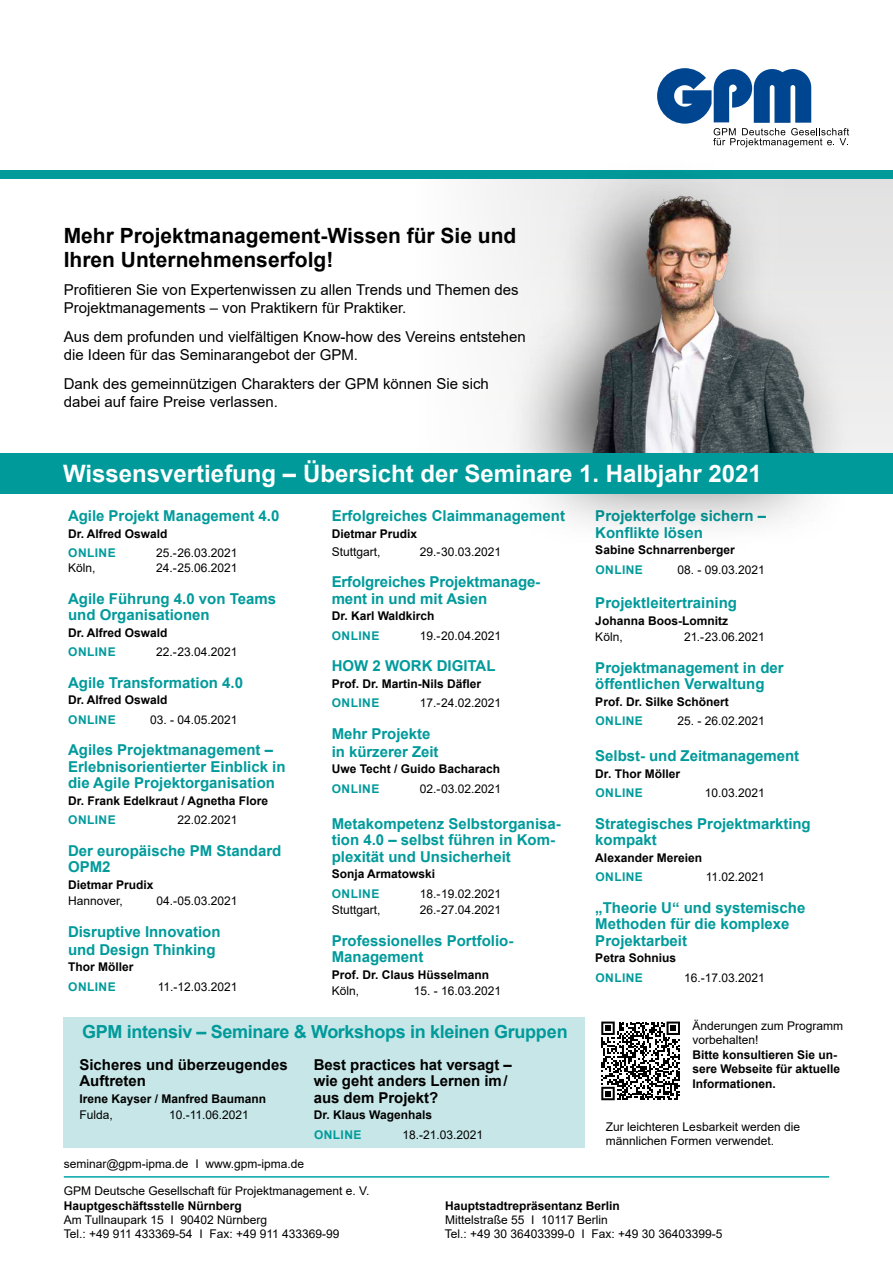
<style>
.page{position:relative;width:893px;height:1263px;background:#fff}
.page>*{position:absolute;margin:0;border:0;box-sizing:border-box;transform-origin:0 0}
.t1{font:700 24px "Arial";color:#fff}
.t2{font:700 21px/24px "Arial";color:#000}
.t3{font:700 18px "Arial";letter-spacing:-.02em;color:#009a9b}
.t4{font:700 15px/16.5px "Arial";color:#009a9b}
.t5{font:15px/18px "Arial";color:#000}
.t6{font:700 15px/16.5px "Arial";letter-spacing:-.005em;color:#000}
.t7{font:12px/14.4px "Arial";color:#000}
.t8{font:700 12px/14.4px "Arial";color:#000}
.t9{font:700 12px "Arial";letter-spacing:.035em;color:#009a9b}
</style>
<div class="page">
<hr style="left:64px;top:1176px;width:765px;height:1px;background:#00a5a9">
<svg style="left:487px;top:179px;width:406px;height:274px"></svg>
<svg style="left:657px;top:68px;width:192px;height:79px"></svg>
<div style="left:0;top:170px;width:893px;height:9px;background:#009a9b"></div>
<div style="left:502px;top:154px;width:353px;height:395px;background:#000;opacity:.75"></div>
<img style="left:578px;top:179px;width:274px;height:274px">
<div style="left:0;top:453px;width:838px;height:40px;background:#009a9b"></div>
<div style="left:50px;top:453px;width:843px;height:40px;background:#009a9b"></div>
<div style="left:64px;top:1016px;width:521px;height:131px;background:#c7e6e7"></div>
<svg style="left:601px;top:1021px;width:79px;height:79px"></svg>
<h2 class="t2" style="left:64px;top:224px;width:454px">Mehr Projektmanagement-Wissen für Sie und<br>Ihren Unternehmenserfolg!</h2>
<p class="t5" style="left:64px;top:281px;width:456px">Profitieren Sie von Expertenwissen zu allen Trends und Themen des<br>Projektmanagements – von Praktikern für Praktiker.</p>
<p class="t5" style="left:64px;top:328px;width:463px">Aus dem profunden und vielfältigen Know-how des Vereins entstehen die Ideen für das Seminarangebot der GPM.</p>
<p class="t5" style="left:64px;top:374px;width:427px">Dank des gemeinnützigen Charakters der GPM können Sie sich dabei auf faire Preise verlassen.</p>
<h1 class="t1" style="left:63px;top:456px;width:700px">Wissensvertiefung – Übersicht der Seminare 1. Halbjahr 2021</h1>
<p class="t4" style="left:68px;top:508px;width:213px">Agile Projekt Management 4.0</p>
<p class="t8" style="left:68px;top:526px;width:101px">Dr. Alfred Oswald</p>
<p class="t9" style="left:68px;top:544px;width:49px">ONLINE</p>
<p class="t7" style="left:156px;top:545px;width:83px">25.-26.03.2021</p>
<p class="t7" style="left:68px;top:560px;width:29px">Köln,</p>
<p class="t7" style="left:156px;top:560px;width:83px">24.-25.06.2021</p>
<p class="t4" style="left:68px;top:590px;width:210px">Agile Führung 4.0 von Teams und Organisationen</p>
<p class="t8" style="left:68px;top:625px;width:101px">Dr. Alfred Oswald</p>
<p class="t9" style="left:68px;top:643px;width:49px">ONLINE</p>
<p class="t7" style="left:156px;top:644px;width:83px">22.-23.04.2021</p>
<p class="t4" style="left:68px;top:674px;width:177px">Agile Transformation 4.0</p>
<p class="t8" style="left:68px;top:693px;width:101px">Dr. Alfred Oswald</p>
<p class="t9" style="left:68px;top:711px;width:49px">ONLINE</p>
<p class="t7" style="left:150px;top:712px;width:89px">03. - 04.05.2021</p>
<p class="t4" style="left:68px;top:742px;width:219px">Agiles Projektmanagement –<br>Erlebnisorientierter Einblick in die Agile Projektorganisation</p>
<p class="t8" style="left:68px;top:793px;width:202px">Dr. Frank Edelkraut / Agnetha Flore</p>
<p class="t9" style="left:68px;top:811px;width:49px">ONLINE</p>
<p class="t7" style="left:177px;top:812px;width:62px">22.02.2021</p>
<p class="t4" style="left:68px;top:842px;width:215px">Der europäische PM Standard<br>OPM2</p>
<p class="t8" style="left:68px;top:877px;width:87px">Dietmar Prudix</p>
<p class="t7" style="left:68px;top:893px;width:56px">Hannover,</p>
<p class="t7" style="left:157px;top:893px;width:82px">04.-05.03.2021</p>
<p class="t4" style="left:68px;top:922px;width:154px;line-height:18px">Disruptive Innovation und Design Thinking</p>
<p class="t8" style="left:68px;top:960px;width:67px">Thor Möller</p>
<p class="t9" style="left:68px;top:978px;width:49px">ONLINE</p>
<p class="t7" style="left:158px;top:979px;width:81px">11.-12.03.2021</p>
<p class="t4" style="left:332px;top:508px;width:235px">Erfolgreiches Claimmanagement</p>
<p class="t8" style="left:332px;top:526px;width:87px">Dietmar Prudix</p>
<p class="t7" style="left:332px;top:544px;width:50px">Stuttgart,</p>
<p class="t7" style="left:420px;top:544px;width:83px">29.-30.03.2021</p>
<p class="t4" style="left:332px;top:574px;width:210px">Erfolgreiches Projektmanage&shy;ment in und mit Asien</p>
<p class="t8" style="left:332px;top:609px;width:104px">Dr. Karl Waldkirch</p>
<p class="t9" style="left:332px;top:627px;width:49px">ONLINE</p>
<p class="t7" style="left:420px;top:628px;width:83px">19.-20.04.2021</p>
<p class="t4" style="left:332px;top:658px;width:165px">HOW 2 WORK DIGITAL</p>
<p class="t8" style="left:332px;top:676px;width:151px">Prof. Dr. Martin-Nils Däfler</p>
<p class="t9" style="left:332px;top:694px;width:49px">ONLINE</p>
<p class="t7" style="left:420px;top:695px;width:83px">17.-24.02.2021</p>
<p class="t4" style="left:332px;top:724px;width:108px;line-height:18px">Mehr Projekte in kürzerer Zeit</p>
<p class="t8" style="left:332px;top:762px;width:170px">Uwe Techt / Guido Bacharach</p>
<p class="t9" style="left:332px;top:780px;width:49px">ONLINE</p>
<p class="t7" style="left:420px;top:781px;width:83px">02.-03.02.2021</p>
<p class="t4" style="left:332px;top:815px;width:231px">Metakompetenz Selbstorganisa&shy;tion 4.0 – selbst führen in Kom&shy;plexität und Unsicherheit</p>
<p class="t8" style="left:332px;top:867px;width:105px">Sonja Armatowski</p>
<p class="t9" style="left:332px;top:885px;width:49px">ONLINE</p>
<p class="t7" style="left:420px;top:886px;width:83px">18.-19.02.2021</p>
<p class="t7" style="left:332px;top:902px;width:50px">Stuttgart,</p>
<p class="t7" style="left:420px;top:902px;width:83px">26.-27.04.2021</p>
<p class="t4" style="left:332px;top:932px;width:183px">Professionelles Portfolio-<br>Management</p>
<p class="t8" style="left:332px;top:967px;width:159px">Prof. Dr. Claus Hüsselmann</p>
<p class="t7" style="left:332px;top:983px;width:29px">Köln,</p>
<p class="t7" style="left:414px;top:983px;width:89px">15. - 16.03.2021</p>
<p class="t3" style="left:82px;top:1019px;width:487px">GPM intensiv – Seminare &amp; Workshops in kleinen Gruppen</p>
<p class="t6" style="left:79px;top:1056px;width:210px">Sicheres und überzeugendes<br>Auftreten</p>
<p class="t8" style="left:79px;top:1091px;width:188px">Irene Kayser / Manfred Baumann</p>
<p class="t7" style="left:79px;top:1108px;width:35px">Fulda,</p>
<p class="t7" style="left:169px;top:1108px;width:81px">10.-11.06.2021</p>
<p class="t7" style="left:64px;top:1157px;width:242px">seminar@gpm-ipma.de I www.gpm-ipma.de</p>
<p class="t6" style="left:314px;top:1056px;width:200px">Best practices hat versagt – wie geht anders Lernen im/ aus dem Projekt?</p>
<p class="t8" style="left:314px;top:1108px;width:120px">Dr. Klaus Wagenhals</p>
<p class="t9" style="left:314px;top:1126px;width:49px">ONLINE</p>
<p class="t7" style="left:403px;top:1127px;width:82px">18.-21.03.2021</p>
<p class="t4" style="left:595px;top:508px;width:172px">Projekterfolge sichern –<br>Konflikte lösen</p>
<p class="t8" style="left:595px;top:543px;width:141px">Sabine Schnarrenberger</p>
<p class="t9" style="left:595px;top:561px;width:49px">ONLINE</p>
<p class="t7" style="left:677px;top:562px;width:89px">08. - 09.03.2021</p>
<p class="t4" style="left:595px;top:595px;width:143px">Projektleitertraining</p>
<p class="t8" style="left:595px;top:613px;width:134px">Johanna Boos-Lomnitz</p>
<p class="t7" style="left:595px;top:629px;width:29px">Köln,</p>
<p class="t7" style="left:684px;top:629px;width:82px">21.-23.06.2021</p>
<p class="t4" style="left:595px;top:659px;width:190px">Projektmanagement in der öffentlichen Verwaltung</p>
<p class="t8" style="left:595px;top:694px;width:135px">Prof. Dr. Silke Schönert</p>
<p class="t9" style="left:595px;top:712px;width:49px">ONLINE</p>
<p class="t7" style="left:677px;top:713px;width:89px">25. - 26.02.2021</p>
<p class="t4" style="left:595px;top:748px;width:205px">Selbst- und Zeitmanagement</p>
<p class="t8" style="left:595px;top:766px;width:86px">Dr. Thor Möller</p>
<p class="t9" style="left:595px;top:784px;width:49px">ONLINE</p>
<p class="t7" style="left:705px;top:785px;width:62px">10.03.2021</p>
<p class="t4" style="left:595px;top:815px;width:217px">Strategisches Projektmarkting kompakt</p>
<p class="t8" style="left:595px;top:850px;width:108px">Alexander Mereien</p>
<p class="t9" style="left:595px;top:868px;width:49px">ONLINE</p>
<p class="t7" style="left:706px;top:869px;width:61px">11.02.2021</p>
<p class="t4" style="left:595px;top:899px;width:212px">„Theorie U“ und systemische<br>Methoden für die komplexe<br>Projektarbeit</p>
<p class="t8" style="left:595px;top:951px;width:82px">Petra Sohnius</p>
<p class="t9" style="left:595px;top:969px;width:49px">ONLINE</p>
<p class="t7" style="left:684px;top:970px;width:82px">16.-17.03.2021</p>
<p class="t7" style="left:692px;top:1018px;width:152px">Änderungen zum Programm vorbehalten!</p>
<p class="t8" style="left:692px;top:1047px;width:149px">Bitte konsultieren Sie un&shy;sere Webseite für aktuelle<br>Informationen.</p>
<p class="t7" style="left:606px;top:1119px;width:196px">Zur leichteren Lesbarkeit werden die männlichen Formen verwendet.</p>
<p class="t7" style="left:64px;top:1184px;width:307px">GPM Deutsche Gesellschaft für Projektmanagement e. V.</p>
<p class="t8" style="left:64px;top:1198px;width:180px">Hauptgeschäftsstelle Nürnberg</p>
<p class="t8" style="left:445px;top:1198px;width:176px">Hauptstadtrepräsentanz Berlin</p>
<p class="t7" style="left:64px;top:1212px;width:205px">Am Tullnaupark 15 I 90402 Nürnberg</p>
<p class="t7" style="left:445px;top:1212px;width:164px">Mittelstraße 55 I 10117 Berlin</p>
<p class="t7" style="left:64px;top:1227px;width:277px">Tel.: +49 911 433369-54 I Fax: +49 911 433369-99</p>
<p class="t7" style="left:445px;top:1227px;width:279px">Tel.: +49 30 36403399-0 I Fax: +49 30 36403399-5</p>
</div>
